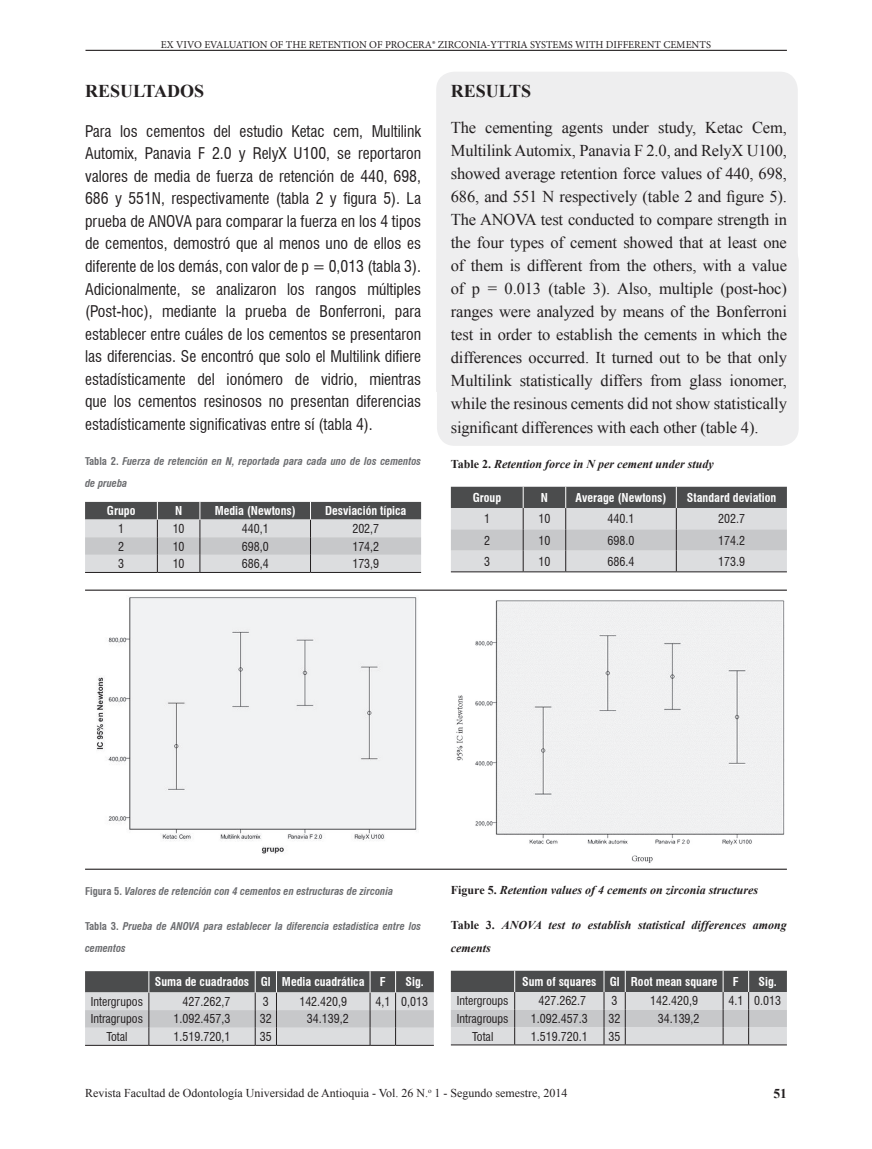
<style>
.page{position:relative;width:872px;height:1149px;background:#fff}
.page>*{position:absolute;margin:0;border:0;box-sizing:border-box;transform-origin:0 0}
.t1{font:700 18px "Times New Roman";color:#231f20}
.t2{font:16.5px/23.1px "Times New Roman";letter-spacing:-.01em;color:#231f20;text-align:justify}
.t3{font:condensed 15.75px/22.5px "Swiss 721 BT";color:#231f20;text-align:justify}
.t4{font:700 13.5px "Times New Roman";color:#231f20}
.t5{font:condensed 12px "Swiss 721 BT";color:#231f20}
.t6{font:italic 700 12px/22.5px "Times New Roman";color:#231f20}
.t7{font:700 condensed 12px "Swiss 721 BT";color:#fff}
.t8{font:12px "Times New Roman";color:#231f20}
.t9{font:italic 700 condensed 10.5px/22.5px "Swiss 721 BT";color:#6c6d70}
.t10{font:10.5px "Minion Pro";color:#231f20}
.s1{font-style:normal}
</style>
<div class="page">
<hr style="left:85px;top:50px;width:702px;height:1px;background:#231f20">
<div style="left:436px;top:72px;width:361px;height:999px;background:#eeeeef;border-radius:18px"></div>
<div style="left:424px;top:392px;width:392px;height:684px;background:#fff"></div>
<div style="left:437px;top:243px;width:361px;height:202px;background:#eeeeef;border-radius:18px"></div>
<svg style="left:451px;top:486px;width:336px;height:85px;background:#b2b3b5"></svg>
<hr style="left:451px;top:571px;width:72px;height:1px;background:#231f20">
<hr style="left:523px;top:571px;width:43px;height:1px;background:#231f20">
<hr style="left:566px;top:571px;width:110px;height:1px;background:#231f20">
<hr style="left:676px;top:571px;width:111px;height:1px;background:#231f20">
<img style="left:456px;top:600px;width:329px;height:263px">
<svg style="left:451px;top:970px;width:336px;height:75px;background:#acacae"></svg>
<hr style="left:85px;top:572px;width:72px;height:1px;background:#231f20">
<hr style="left:157px;top:572px;width:43px;height:1px;background:#231f20">
<hr style="left:200px;top:572px;width:110px;height:1px;background:#231f20">
<hr style="left:310px;top:572px;width:111px;height:1px;background:#231f20">
<svg style="left:85px;top:501px;width:336px;height:71px;background:#b3b4b5"></svg>
<img style="left:96px;top:597px;width:321px;height:257px">
<svg style="left:85px;top:971px;width:349px;height:74px;background:#acadaf"></svg>
<hr style="left:85px;top:589px;width:702px;height:1px;background:#231f20">
<hr style="left:85px;top:868px;width:702px;height:1px;background:#231f20">
<p class="t10" style="left:161px;top:37px;width:551px">EX VIVO EVALUATION OF THE RETENTION OF PROCERA® ZIRCONIA-YTTRIA SYSTEMS WITH DIFFERENT CEMENTS</p>
<p class="t1" style="left:85px;top:79px;width:121px">RESULTADOS</p>
<p class="t3" style="left:85px;top:120px;width:337px">Para los cementos del estudio Ketac cem, Multilink Automix, Panavia F 2.0 y RelyX U100, se reportaron valores de media de fuerza de retención de 440, 698, 686 y 551N, respectivamente (tabla 2 y figura 5). La prueba de ANOVA para comparar la fuerza en los 4 tipos de cementos, demostró que al menos uno de ellos es diferente de los demás, con valor de p = 0,013 (tabla 3).<br>Adicionalmente, se analizaron los rangos múltiples (Post-hoc), mediante la prueba de Bonferroni, para establecer entre cuáles de los cementos se presentaron las diferencias. Se encontró que solo el Multilink difiere estadísticamente del ionómero de vidrio, mientras que los cementos resinosos no presentan diferencias estadísticamente significativas entre sí (tabla 4).</p>
<p class="t9" style="left:85px;top:449px;width:337px"><span class="s1">Tabla 2.</span> Fuerza de retención en N, reportada para cada uno de los cementos de prueba</p>
<p class="t7" style="left:107px;top:503px;width:30px">Grupo</p>
<p class="t7" style="left:175px;top:503px;width:9px">N</p>
<p class="t7" style="left:215px;top:503px;width:83px">Media (Newtons)</p>
<p class="t7" style="left:325px;top:503px;width:83px">Desviación típica</p>
<p class="t5" style="left:118px;top:521px;width:7px">1</p>
<p class="t5" style="left:173px;top:521px;width:13px">10</p>
<p class="t5" style="left:242px;top:521px;width:28px">440,1</p>
<p class="t5" style="left:352px;top:521px;width:28px">202,7</p>
<p class="t5" style="left:118px;top:539px;width:7px">2</p>
<p class="t5" style="left:173px;top:539px;width:13px">10</p>
<p class="t5" style="left:242px;top:539px;width:28px">698,0</p>
<p class="t5" style="left:352px;top:539px;width:28px">174,2</p>
<p class="t5" style="left:118px;top:556px;width:7px">3</p>
<p class="t5" style="left:173px;top:556px;width:13px">10</p>
<p class="t5" style="left:242px;top:556px;width:28px">686,4</p>
<p class="t5" style="left:352px;top:556px;width:28px">173,9</p>
<p class="t1" style="left:451px;top:79px;width:82px">RESULTS</p>
<p class="t2" style="left:451px;top:116px;width:338px">The cementing agents under study, Ketac Cem, Multilink Automix, Panavia F 2.0, and RelyX U100, showed average retention force values of 440, 698, 686, and 551 N respectively (table 2 and figure 5).<br>The ANOVA test conducted to compare strength in the four types of cement showed that at least one of them is different from the others, with a value of p = 0.013 (table 3). Also, multiple (post-hoc) ranges were analyzed by means of the Bonferroni test in order to establish the cements in which the differences occurred. It turned out to be that only Multilink statistically differs from glass ionomer, while the resinous cements did not show statistically significant differences with each other (table 4).</p>
<p class="t6" style="left:451px;top:452px;width:264px"><span class="s1">Table 2.</span> Retention force in N per cement under study</p>
<p class="t7" style="left:473px;top:490px;width:30px">Group</p>
<p class="t7" style="left:541px;top:490px;width:9px">N</p>
<p class="t7" style="left:575px;top:490px;width:92px">Average (Newtons)</p>
<p class="t7" style="left:687px;top:490px;width:91px">Standard deviation</p>
<p class="t5" style="left:484px;top:511px;width:7px">1</p>
<p class="t5" style="left:538px;top:511px;width:13px">10</p>
<p class="t5" style="left:607px;top:511px;width:28px">440.1</p>
<p class="t5" style="left:718px;top:511px;width:28px">202.7</p>
<p class="t5" style="left:484px;top:533px;width:7px">2</p>
<p class="t5" style="left:538px;top:533px;width:13px">10</p>
<p class="t5" style="left:607px;top:533px;width:28px">698.0</p>
<p class="t5" style="left:718px;top:533px;width:28px">174.2</p>
<p class="t5" style="left:484px;top:554px;width:7px">3</p>
<p class="t5" style="left:538px;top:554px;width:13px">10</p>
<p class="t5" style="left:607px;top:554px;width:28px">686.4</p>
<p class="t5" style="left:718px;top:554px;width:28px">173.9</p>
<p class="t9" style="left:85px;top:879px;width:310px"><span class="s1">Figura 5.</span> Valores de retención con 4 cementos en estructuras de zirconia</p>
<p class="t9" style="left:85px;top:914px;width:337px"><span class="s1">Tabla 3.</span> Prueba de ANOVA para establecer la diferencia estadística entre los cementos</p>
<p class="t7" style="left:155px;top:974px;width:211px">Suma de cuadrados Gl Media cuadrática</p>
<p class="t7" style="left:380px;top:974px;width:7px">F</p>
<p class="t7" style="left:405px;top:974px;width:20px">Sig.</p>
<p class="t5" style="left:91px;top:993px;width:54px">Intergrupos</p>
<p class="t5" style="left:183px;top:993px;width:49px">427.262,7</p>
<p class="t5" style="left:263px;top:993px;width:7px">3</p>
<p class="t5" style="left:299px;top:993px;width:49px">142.420,9</p>
<p class="t5" style="left:375px;top:993px;width:54px">4,1 0,013</p>
<p class="t5" style="left:91px;top:1011px;width:54px">Intragrupos</p>
<p class="t5" style="left:174px;top:1011px;width:58px">1.092.457,3</p>
<p class="t5" style="left:260px;top:1011px;width:13px">32</p>
<p class="t5" style="left:307px;top:1011px;width:43px">34.139,2</p>
<p class="t5" style="left:106px;top:1029px;width:23px">Total</p>
<p class="t5" style="left:174px;top:1029px;width:58px">1.519.720,1</p>
<p class="t5" style="left:260px;top:1029px;width:13px">35</p>
<p class="t6" style="left:451px;top:878px;width:309px"><span class="s1">Figure 5.</span> Retention values of 4 cements on zirconia structures</p>
<p class="t6" style="left:451px;top:913px;width:337px"><span class="s1">Table 3.</span> ANOVA test to establish statistical differences among cements</p>
<p class="t7" style="left:522px;top:974px;width:197px">Sum of squares Gl Root mean square</p>
<p class="t7" style="left:733px;top:974px;width:7px">F</p>
<p class="t7" style="left:758px;top:974px;width:20px">Sig.</p>
<p class="t5" style="left:457px;top:993px;width:53px">Intergroups</p>
<p class="t5" style="left:538px;top:993px;width:49px">427.262.7</p>
<p class="t5" style="left:611px;top:993px;width:7px">3</p>
<p class="t5" style="left:650px;top:993px;width:49px">142.420,9</p>
<p class="t5" style="left:728px;top:993px;width:54px">4.1 0.013</p>
<p class="t5" style="left:457px;top:1011px;width:53px">Intragroups</p>
<p class="t5" style="left:531px;top:1011px;width:58px">1.092.457.3</p>
<p class="t5" style="left:608px;top:1011px;width:13px">32</p>
<p class="t5" style="left:657px;top:1011px;width:43px">34.139,2</p>
<p class="t5" style="left:472px;top:1028px;width:23px">Total</p>
<p class="t5" style="left:531px;top:1028px;width:58px">1.519.720.1</p>
<p class="t5" style="left:608px;top:1028px;width:13px">35</p>
<p class="t8" style="left:85px;top:1084px;width:484px">Revista Facultad de Odontología Universidad de Antioquia - Vol. 26 N.<sup>o</sup> 1 - Segundo semestre, 2014</p>
<p class="t4" style="left:773px;top:1083px;width:15px">51</p>
</div>
